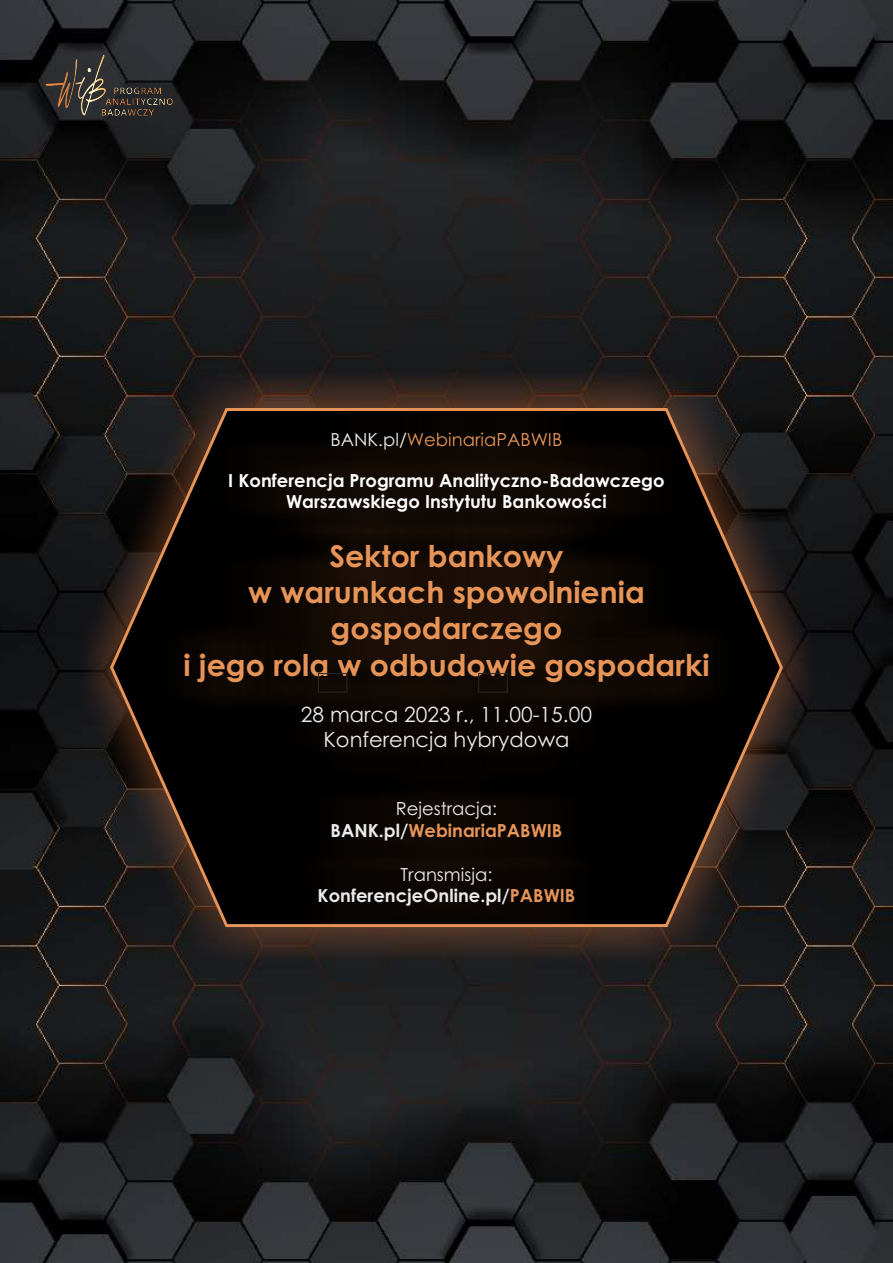
<style>
.page{position:relative;width:893px;height:1263px;background:#fff}
.page>*{position:absolute;margin:0;border:0;box-sizing:border-box;transform-origin:0 0}
.t1{font:700 30px/36.3px "Century Gothic";color:#e69457;text-align:center}
.t2{font:21px/25px "Century Gothic";color:#ebebeb;text-align:center}
.t3{font:700 18px/21.8px "Century Gothic";color:#fff;text-align:center}
.t4{font:700 18px/21.8px "Century Gothic";color:#ebebeb;text-align:center}
.t5{font:700 18px/21.8px "Century Gothic";color:#e69457;text-align:center}
.t6{font:18px "Century Gothic";color:#e69457}
.s1{color:#ebebeb}
.s2{font-weight:400;color:#ebebeb}
.s3{font-weight:400}
.s4{color:#e69457}
</style>
<div class="page">
<img style="left:0;top:637px;width:893px;height:626px">
<img style="left:0;top:0;width:893px;height:637px">
<svg style="left:103px;top:82px;width:24px;height:40px"></svg>
<img style="left:45px;top:54px;width:61px;height:62px">
<img style="left:101px;top:109px;width:53px;height:7px">
<img style="left:114px;top:87px;width:47px;height:7px">
<img style="left:105px;top:98px;width:68px;height:7px">
<svg style="left:74px;top:372px;width:745px;height:591px;background:#19181a"></svg>
<svg style="left:82px;top:379px;width:729px;height:577px;background:#150f0b"></svg>
<div style="left:478px;top:673px;width:30px;height:19px;border:1px solid #2a2929"></div>
<div style="left:318px;top:673px;width:29px;height:19px;border:1px solid #2a2929"></div>
<p class="t6" style="left:331px;top:427px;width:233px"><span class="s1">BANK.pl/</span>WebinariaPABWIB</p>
<p class="t3" style="left:228px;top:468px;width:438px">I Konferencja Programu Analityczno-Badawczego<br>Warszawskiego Instytutu Bankowości</p>
<p class="t1" style="left:183px;top:536px;width:528px">Sektor bankowy<br>w warunkach spowolnienia gospodarczego<br>i jego rola w odbudowie gospodarki</p>
<p class="t2" style="left:301px;top:701px;width:292px">28 marca 2023 r., 11.00-15.00<br>Konferencja hybrydowa</p>
<p class="t5" style="left:331px;top:797px;width:233px"><span class="s2">Rejestracja:<br></span><span class="s1">BANK.pl/</span>WebinariaPABWIB</p>
<p class="t4" style="left:318px;top:862px;width:259px"><span class="s3">Transmisja:<br></span>KonferencjeOnline.pl/<span class="s4">PABWIB</span></p>
</div>
